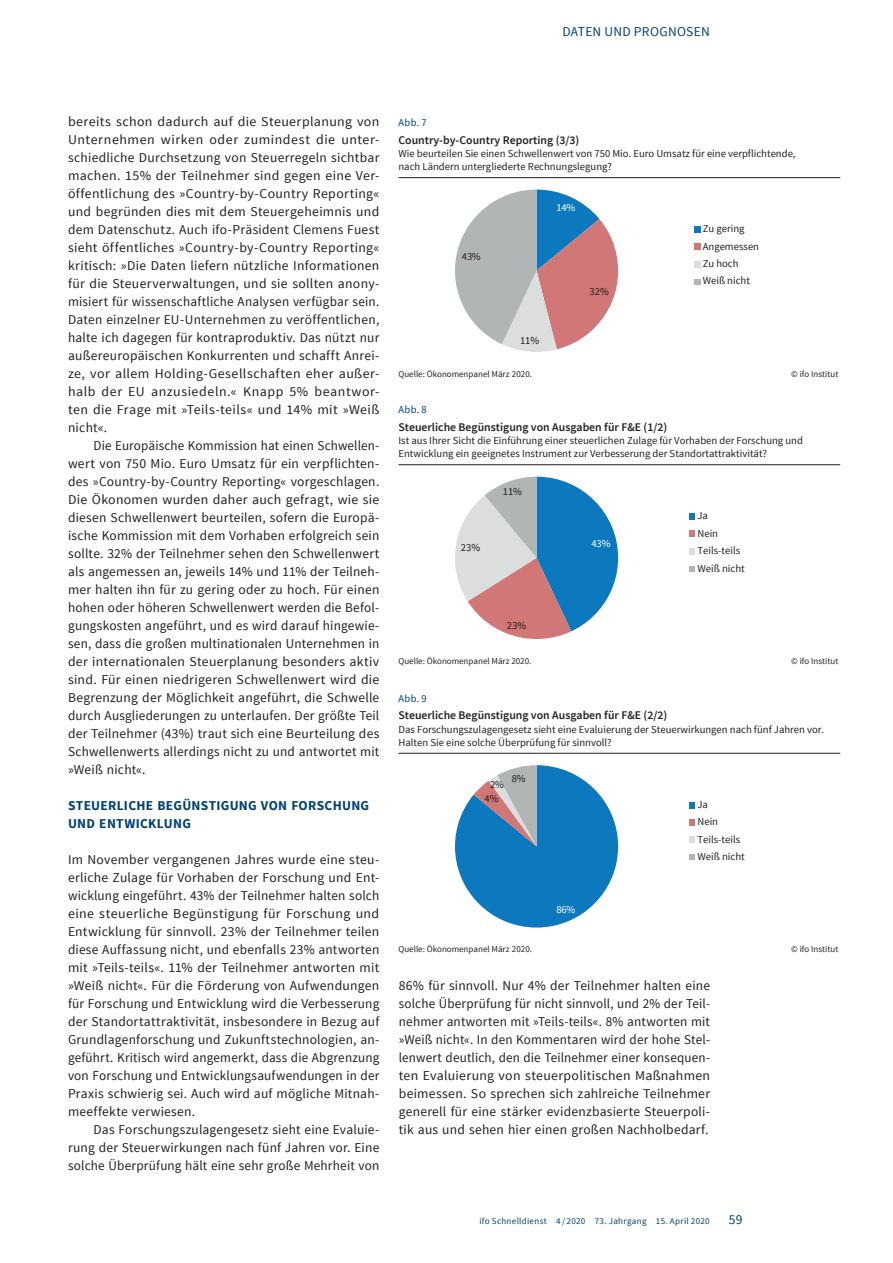
<style>
.page{position:relative;width:893px;height:1263px;background:#fff}
.page>*{position:absolute;margin:0;border:0;box-sizing:border-box;transform-origin:0 0}
.t1{font:13.5px/18px "Source Sans Pro";letter-spacing:.02em;color:#231f20;text-align:justify}
.t2{font:700 13.5px/18px "Source Sans Pro";letter-spacing:.02em;color:#004171}
.t3{font:13.5px "Source Sans Pro";letter-spacing:.02em;color:#004171}
.t4{font:600 11.7px "Source Sans Pro";color:#231f20}
.t5{font:10.65px/17.4px "Source Sans Pro";color:#231f20}
.t6{font:10.65px "Source Sans Pro";color:#fff}
.t7{font:10.5px "Source Sans Pro";letter-spacing:.03em;color:#004171}
.t8{font:9px "Source Sans Pro";color:#231f20}
.t9{font:9px "Source Sans Pro";letter-spacing:.035em;color:#004171}
</style>
<div class="page">
<svg style="left:455px;top:190px;width:163px;height:162px"></svg>
<svg style="left:694px;top:226px;width:6px;height:6px"></svg>
<svg style="left:694px;top:244px;width:6px;height:6px"></svg>
<svg style="left:694px;top:261px;width:6px;height:6px"></svg>
<svg style="left:694px;top:279px;width:6px;height:5px"></svg>
<hr style="left:398px;top:177px;width:442px;height:1px;background:#231f20">
<svg style="left:455px;top:477px;width:163px;height:162px"></svg>
<svg style="left:689px;top:513px;width:6px;height:6px"></svg>
<svg style="left:689px;top:531px;width:6px;height:6px"></svg>
<svg style="left:689px;top:548px;width:6px;height:6px"></svg>
<svg style="left:689px;top:566px;width:6px;height:5px"></svg>
<hr style="left:398px;top:464px;width:442px;height:1px;background:#231f20">
<svg style="left:455px;top:765px;width:163px;height:162px"></svg>
<svg style="left:689px;top:802px;width:6px;height:6px"></svg>
<svg style="left:689px;top:819px;width:6px;height:6px"></svg>
<svg style="left:689px;top:837px;width:6px;height:6px"></svg>
<svg style="left:689px;top:854px;width:6px;height:6px"></svg>
<hr style="left:398px;top:753px;width:442px;height:1px;background:#231f20">
<p class="t3" style="left:562px;top:23px;width:149px">DATEN UND PROGNOSEN</p>
<p class="t1" style="left:68px;top:113px;width:313px">bereits schon dadurch auf die Steuerplanung von Unternehmen wirken oder zumindest die unter&shy;schiedliche Durchsetzung von Steuerregeln sichtbar machen. 15% der Teilnehmer sind gegen eine Ver&shy;öffentlichung des »Country-by-Country Reporting« und begründen dies mit dem Steuergeheimnis und dem Datenschutz. Auch ifo-Präsident Clemens Fuest sieht öffentliches »Country-by-Country Reporting« kritisch: »Die Daten liefern nützliche Informationen für die Steuerverwaltungen, und sie sollten anony&shy;misiert für wissenschaftliche Analysen verfügbar sein.<br>Daten einzelner EU-Unternehmen zu veröffentlichen, halte ich dagegen für kontraproduktiv. Das nützt nur außereuropäischen Konkurrenten und schafft Anrei&shy;ze, vor allem Holding-Gesellschaften eher außer&shy;halb der EU anzusiedeln.« Knapp 5% beantwor&shy;ten die Frage mit »Teils-teils« und 14% mit »Weiß nicht«.</p>
<p class="t1" style="left:68px;top:437px;width:313px;text-indent:26px">Die Europäische Kommission hat einen Schwellen&shy;wert von 750 Mio. Euro Umsatz für ein verpflichten&shy;des »Country-by-Country Reporting« vorgeschlagen.<br>Die Ökonomen wurden daher auch gefragt, wie sie diesen Schwellenwert beurteilen, sofern die Europä&shy;ische Kommission mit dem Vorhaben erfolgreich sein sollte. 32% der Teilnehmer sehen den Schwellenwert als angemessen an, jeweils 14% und 11% der Teilneh&shy;mer halten ihn für zu gering oder zu hoch. Für einen hohen oder höheren Schwellenwert werden die Befol&shy;gungskosten angeführt, und es wird darauf hingewie&shy;sen, dass die großen multinationalen Unternehmen in der internationalen Steuerplanung besonders aktiv sind. Für einen niedrigeren Schwellenwert wird die Begrenzung der Möglichkeit angeführt, die Schwelle durch Ausgliederungen zu unterlaufen. Der größte Teil der Teilnehmer (43%) traut sich eine Beurteilung des Schwellenwerts allerdings nicht zu und antwortet mit »Weiß nicht«.</p>
<p class="t2" style="left:68px;top:797px;width:303px">STEUERLICHE BEGÜNSTIGUNG VON FORSCHUNG<br>UND ENTWICKLUNG</p>
<p class="t1" style="left:68px;top:851px;width:313px">Im November vergangenen Jahres wurde eine steu&shy;erliche Zulage für Vorhaben der Forschung und Ent&shy;wicklung eingeführt. 43% der Teilnehmer halten solch eine steuerliche Begünstigung für Forschung und Entwicklung für sinnvoll. 23% der Teilnehmer teilen diese Auffassung nicht, und ebenfalls 23% antworten mit »Teils-teils«. 11% der Teilnehmer antworten mit »Weiß nicht«. Für die Förderung von Aufwendungen für Forschung und Entwicklung wird die Verbesserung der Standortattraktivität, insbesondere in Bezug auf Grundlagenforschung und Zukunftstechnologien, an&shy;geführt. Kritisch wird angemerkt, dass die Abgrenzung von Forschung und Entwicklungsaufwendungen in der Praxis schwierig sei. Auch wird auf mögliche Mitnah&shy;meeffekte verwiesen.</p>
<p class="t1" style="left:68px;top:1121px;width:313px;text-indent:26px">Das Forschungszulagengesetz sieht eine Evaluie&shy;rung der Steuerwirkungen nach fünf Jahren vor. Eine solche Überprüfung hält eine sehr große Mehrheit von</p>
<p class="t7" style="left:398px;top:116px;width:30px">Abb. 7</p>
<p class="t4" style="left:398px;top:132px;width:182px">Country-by-Country Reporting (3/3)</p>
<p class="t5" style="left:398px;top:147px;width:399px;line-height:13.4px">Wie beurteilen Sie einen Schwellenwert von 750 Mio. Euro Umsatz für eine verpflichtende, nach Ländern untergliederte Rechnungslegung?</p>
<p class="t5" style="left:462px;top:248px;width:20px">43%</p>
<p class="t6" style="left:556px;top:201px;width:20px">14%</p>
<p class="t5" style="left:520px;top:332px;width:21px">11%</p>
<p class="t5" style="left:590px;top:283px;width:21px">32%</p>
<p class="t5" style="left:703px;top:220px;width:58px">Zu gering<br>Angemessen<br>Zu hoch<br>Weiß nicht</p>
<p class="t8" style="left:398px;top:368px;width:135px">Quelle: Ökonomenpanel März 2020.</p>
<p class="t8" style="left:791px;top:368px;width:49px">© ifo Institut</p>
<p class="t7" style="left:398px;top:403px;width:30px">Abb. 8</p>
<p class="t4" style="left:398px;top:419px;width:270px">Steuerliche Begünstigung von Ausgaben für F&amp;E (1/2)</p>
<p class="t5" style="left:398px;top:434px;width:406px;line-height:13.4px">Ist aus Ihrer Sicht die Einführung einer steuerlichen Zulage für Vorhaben der Forschung und<br>Entwicklung ein geeignetes Instrument zur Verbesserung der Standortattraktivität?</p>
<p class="t5" style="left:461px;top:539px;width:21px">23%</p>
<p class="t5" style="left:503px;top:483px;width:20px">11%</p>
<p class="t5" style="left:507px;top:617px;width:21px">23%</p>
<p class="t6" style="left:592px;top:537px;width:20px">43%</p>
<p class="t5" style="left:697px;top:507px;width:49px">Ja<br>Nein<br>Teils-teils<br>Weiß nicht</p>
<p class="t8" style="left:398px;top:655px;width:134px">Quelle: Ökonomenpanel März 2020.</p>
<p class="t8" style="left:791px;top:655px;width:49px">© ifo Institut</p>
<p class="t7" style="left:398px;top:692px;width:30px">Abb. 9</p>
<p class="t4" style="left:398px;top:708px;width:270px">Steuerliche Begünstigung von Ausgaben für F&amp;E (2/2)</p>
<p class="t5" style="left:398px;top:722px;width:427px;line-height:13.4px">Das Forschungszulagengesetz sieht eine Evaluierung der Steuerwirkungen nach fünf Jahren vor.<br>Halten Sie eine solche Überprüfung für sinnvoll?</p>
<p class="t5" style="left:490px;top:776px;width:16px">2%</p>
<p class="t5" style="left:484px;top:790px;width:16px">4%</p>
<p class="t5" style="left:512px;top:770px;width:15px">8%</p>
<p class="t6" style="left:556px;top:903px;width:20px">86%</p>
<p class="t5" style="left:697px;top:796px;width:49px">Ja<br>Nein<br>Teils-teils<br>Weiß nicht</p>
<p class="t8" style="left:398px;top:944px;width:135px">Quelle: Ökonomenpanel März 2020.</p>
<p class="t8" style="left:791px;top:944px;width:49px">© ifo Institut</p>
<p class="t1" style="left:399px;top:977px;width:313px">86% für sinnvoll. Nur 4% der Teilnehmer halten eine solche Überprüfung für nicht sinnvoll, und 2% der Teil&shy;nehmer antworten mit »Teils-teils«. 8% antworten mit »Weiß nicht«. In den Kommentaren wird der hohe Stel&shy;lenwert deutlich, den die Teilnehmer einer konsequen&shy;ten Evaluierung von steuerpolitischen Maßnahmen beimessen. So sprechen sich zahlreiche Teilnehmer generell für eine stärker evidenzbasierte Steuerpoli&shy;tik aus und sehen hier einen großen Nachholbedarf.</p>
<p class="t9" style="left:479px;top:1215px;width:232px">ifo Schnelldienst 4 / 2020 73. Jahrgang 15. April 2020</p>
<p class="t3" style="left:729px;top:1211px;width:15px">59</p>
</div>
